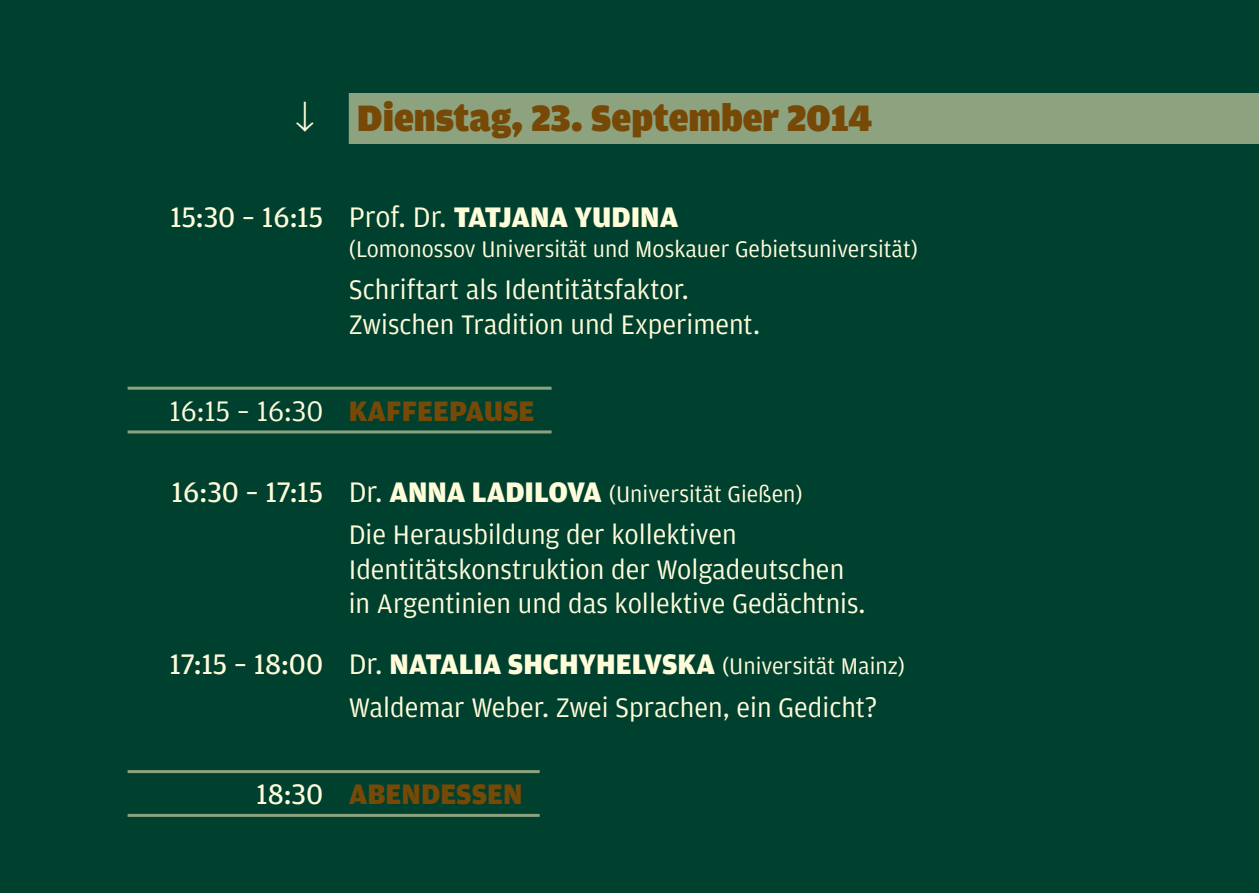
<style>
.page{position:relative;width:1259px;height:893px;background:#00402f}
.page>*{position:absolute;margin:0;border:0;box-sizing:border-box;transform-origin:0 0}
.t1{font:900 39px "Amplitude";color:#764906}
.t2{font:900 30px "Amplitude";color:#fffcda}
.t3{font:30px "Amplitude";color:#fffcda}
.t4{font:900 30px "Amplitude";color:#764906}
.t5{font:28.5px/34.2px "Amplitude";color:#fffcda}
.t6{font:24px "Amplitude";color:#fffcda}
.s1{color:#fffcda}
.s2{font-weight:400}
.s3{font-weight:900;color:#764906}
.s4{font-size:30px}
.s5{font-weight:900;font-size:30px}
.s6{font-weight:400;font-size:24px}
.s7{font-weight:400;color:#fffcda}
</style>
<div class="page">
<div style="left:349px;top:93px;width:910px;height:51px;background:#8da37f"></div>
<hr style="left:128px;top:430px;width:423px;height:3px;background:#8da37f">
<hr style="left:128px;top:387px;width:423px;height:3px;background:#8da37f">
<hr style="left:128px;top:814px;width:412px;height:3px;background:#8da37f">
<hr style="left:128px;top:770px;width:412px;height:3px;background:#8da37f">
<h1 class="t1" style="left:295px;top:96px;width:579px"><span class="s1">↓</span> Dienstag, 23. September 2014</h1>
<p class="t2" style="left:170px;top:200px;width:509px"><span class="s2">15:30 – 16:15</span> <span class="s2">Prof. Dr.</span> TATJANA YUDINA</p>
<p class="t6" style="left:349px;top:235px;width:571px">(Lomonossov Universität und Moskauer Gebietsuniversität)</p>
<p class="t5" style="left:349px;top:273px;width:413px">Schriftart als Identitätsfaktor.<br>Zwischen Tradition und Experiment.</p>
<p class="t3" style="left:169px;top:394px;width:367px">16:15 – 16:30 <span class="s3">KAFFEEPAUSE</span></p>
<p class="t6" style="left:172px;top:480px;width:632px"><span class="s4">16:30 – 17:15</span> <span class="s4">Dr.</span> <span class="s5">ANNA LADILOVA</span> (Universität Gießen)</p>
<p class="t5" style="left:349px;top:518px;width:518px">Die Herausbildung der kollektiven<br>Identitätskonstruktion der Wolgadeutschen in Argentinien und das kollektive Gedächtnis.</p>
<p class="t2" style="left:169px;top:648px;width:737px"><span class="s2">17:15 – 18:00</span> <span class="s2">Dr.</span> NATALIA SHCHYHELVSKA <span class="s6">(Universität Mainz)</span></p>
<p class="t5" style="left:349px;top:691px;width:530px">Waldemar Weber. Zwei Sprachen, ein Gedicht?</p>
<p class="t4" style="left:256px;top:777px;width:268px"><span class="s7">18:30</span> ABENDESSEN</p>
</div>
